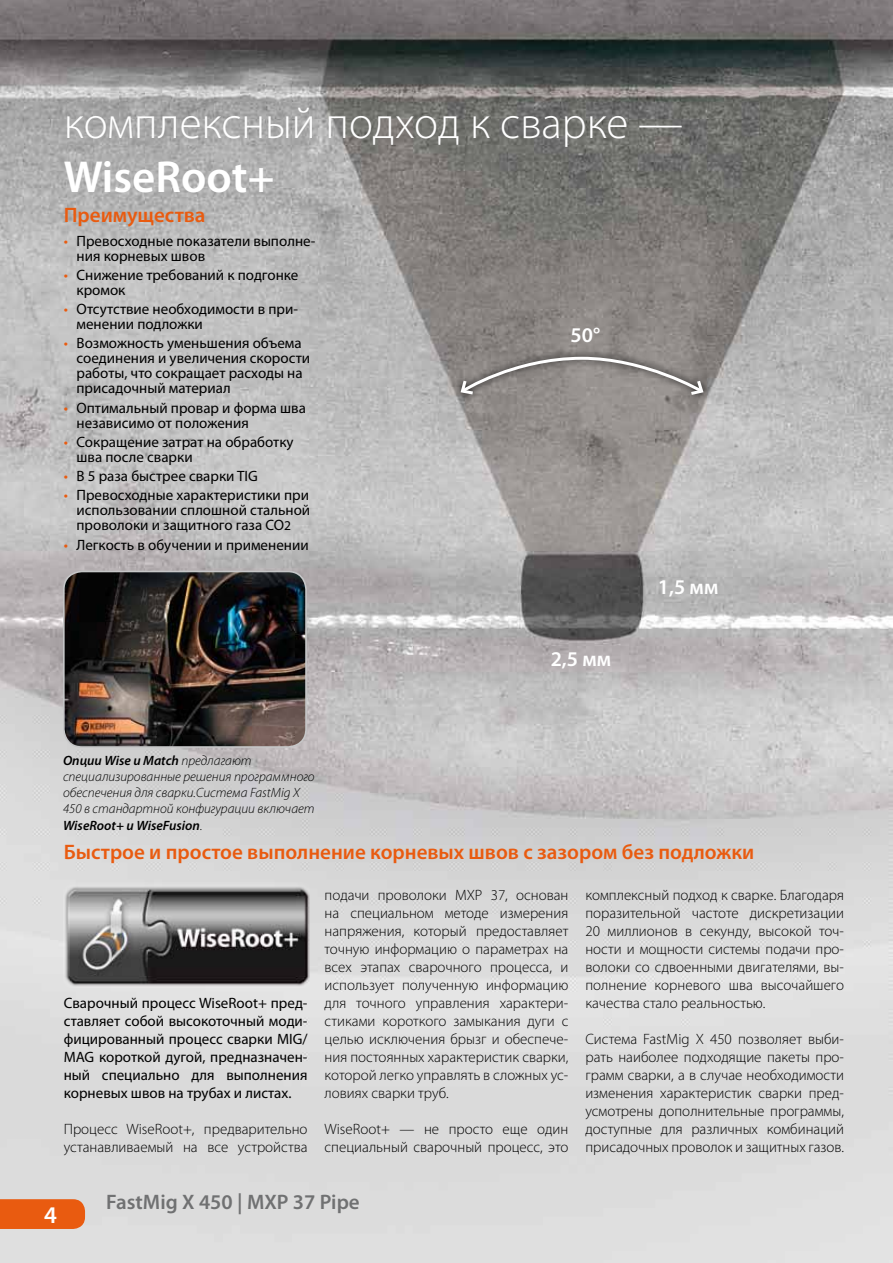
<style>
.page{position:relative;width:893px;height:1263px;background:#fff}
.page>*{position:absolute;margin:0;border:0;box-sizing:border-box;transform-origin:0 0}
.t1{font:300 45px "Myriad Pro";color:#fff}
.t2{font:600 45px "Myriad Pro";color:#fff}
.t3{font:600 24px "Myriad Pro";color:#fff}
.t4{font:600 21px "Myriad Pro";color:#e95b10}
.t5{font:600 21px "Myriad Pro";color:#707172}
.t6{font:600 21px "Myriad Pro";color:#fff}
.t7{font:300 15px/18px "Myriad Pro";color:#000;text-align:justify}
.t8{font:15px/15px "Myriad Pro";color:#000}
.t9{font:italic 300 13.5px/16.2px "Myriad Pro";color:#000}
.s1{color:#e95b10}
.s2{font-size:13.5px}
.s3{font-weight:600}
</style>
<div class="page">
<img style="left:0;top:0;width:893px;height:1263px">
<img style="left:64px;top:571px;width:242px;height:176px">
<div style="left:63px;top:571px;width:244px;height:177px;border:2px solid #c6c7c8;border-radius:18px"></div>
<img style="left:63px;top:883px;width:247px;height:105px">
<svg style="left:453px;top:348px;width:258px;height:54px;background:#8d8885"></svg>
<svg style="left:459px;top:355px;width:246px;height:42px;background:#938f8c"></svg>
<div style="left:0;top:1199px;width:85px;height:30px;background:#e95b10"></div>
<h1 class="t1" style="left:64px;top:96px;width:621px">комплексный подход к сварке —</h1>
<h1 class="t2" style="left:64px;top:148px;width:212px">WiseRoot+</h1>
<h3 class="t4" style="left:64px;top:202px;width:143px">Преимущества</h3>
<p class="t8" style="left:77px;top:233px;width:240px;text-indent:-13px"><span class="s1">•</span> Превосходные показатели выполне&shy;ния корневых швов</p>
<p class="t8" style="left:77px;top:267px;width:223px;text-indent:-13px"><span class="s1">•</span> Снижение требований к подгонке кромок</p>
<p class="t8" style="left:77px;top:301px;width:223px;text-indent:-13px"><span class="s1">•</span> Отсутствие необходимости в при&shy;менении подложки</p>
<p class="t8" style="left:77px;top:335px;width:235px;text-indent:-13px"><span class="s1">•</span> Возможность уменьшения объема соединения и увеличения скорости работы, что сокращает расходы на присадочный материал</p>
<p class="t8" style="left:77px;top:400px;width:231px;text-indent:-13px"><span class="s1">•</span> Оптимальный провар и форма шва независимо от положения</p>
<p class="t8" style="left:77px;top:434px;width:219px;text-indent:-13px"><span class="s1">•</span> Сокращение затрат на обработку шва после сварки</p>
<p class="t8" style="left:64px;top:468px;width:196px"><span class="s1">•</span> В 5 раза быстрее сварки TIG</p>
<p class="t8" style="left:77px;top:487px;width:235px;text-align:justify;text-indent:-13px"><span class="s1">•</span> Превосходные характеристики при использовании сплошной стальной проволоки и защитного газа CO<span class="s2">2</span></p>
<p class="t8" style="left:64px;top:537px;width:246px"><span class="s1">•</span> Легкость в обучении и применении</p>
<p class="t9" style="left:63px;top:752px;width:253px"><span class="s3">Опции Wise и Match</span> предлагают специализированные решения программного обеспечения для сварки.Система FastMig X 450 в стандартной конфигурации включает <span class="s3">WiseRoot+ и WiseFusion</span>.</p>
<h3 class="t6" style="left:571px;top:322px;width:31px">50°</h3>
<h3 class="t6" style="left:551px;top:646px;width:62px">2,5 мм</h3>
<h3 class="t6" style="left:658px;top:574px;width:62px">1,5 мм</h3>
<h3 class="t4" style="left:64px;top:838px;width:692px">Быстрое и простое выполнение корневых швов с зазором без подложки</h3>
<p class="t8" style="left:64px;top:994px;width:245px;line-height:18px;text-align:justify">Сварочный процесс WiseRoot+ пред&shy;ставляет собой высокоточный моди&shy;фицированный процесс сварки MIG/ MAG короткой дугой, предназначен&shy;ный специально для выполнения корневых швов на трубах и листах.</p>
<p class="t7" style="left:64px;top:1120px;width:245px">Процесс WiseRoot+, предварительно устанавливаемый на все устройства</p>
<p class="t7" style="left:325px;top:886px;width:245px">подачи проволоки MXP 37, основан на специальном методе измерения напряжения, который предоставляет точную информацию о параметрах на всех этапах сварочного процесса, и использует полученную информацию для точного управления характери&shy;стиками короткого замыкания дуги с целью исключения брызг и обеспече&shy;ния постоянных характеристик сварки, которой легко управлять в сложных ус&shy;ловиях сварки труб.</p>
<p class="t7" style="left:325px;top:1120px;width:245px">WiseRoot+ — не просто еще один специальный сварочный процесс, это</p>
<h2 class="t3" style="left:44px;top:1200px;width:14px">4</h2>
<h3 class="t5" style="left:106px;top:1188px;width:255px">FastMig X 450 | MXP 37 Pipe</h3>
<p class="t7" style="left:585px;top:886px;width:260px">комплексный подход к сварке. Благодаря поразительной частоте дискретизации 20 миллионов в секунду, высокой точ&shy;ности и мощности системы подачи про&shy;волоки со сдвоенными двигателями, вы&shy;полнение корневого шва высочайшего качества стало реальностью.</p>
<p class="t7" style="left:585px;top:1030px;width:260px">Система FastMig X 450 позволяет выби&shy;рать наиболее подходящие пакеты про&shy;грамм сварки, а в случае необходимости изменения характеристик сварки пред&shy;усмотрены дополнительные программы, доступные для различных комбинаций присадочных проволок и защитных газов.</p>
</div>
